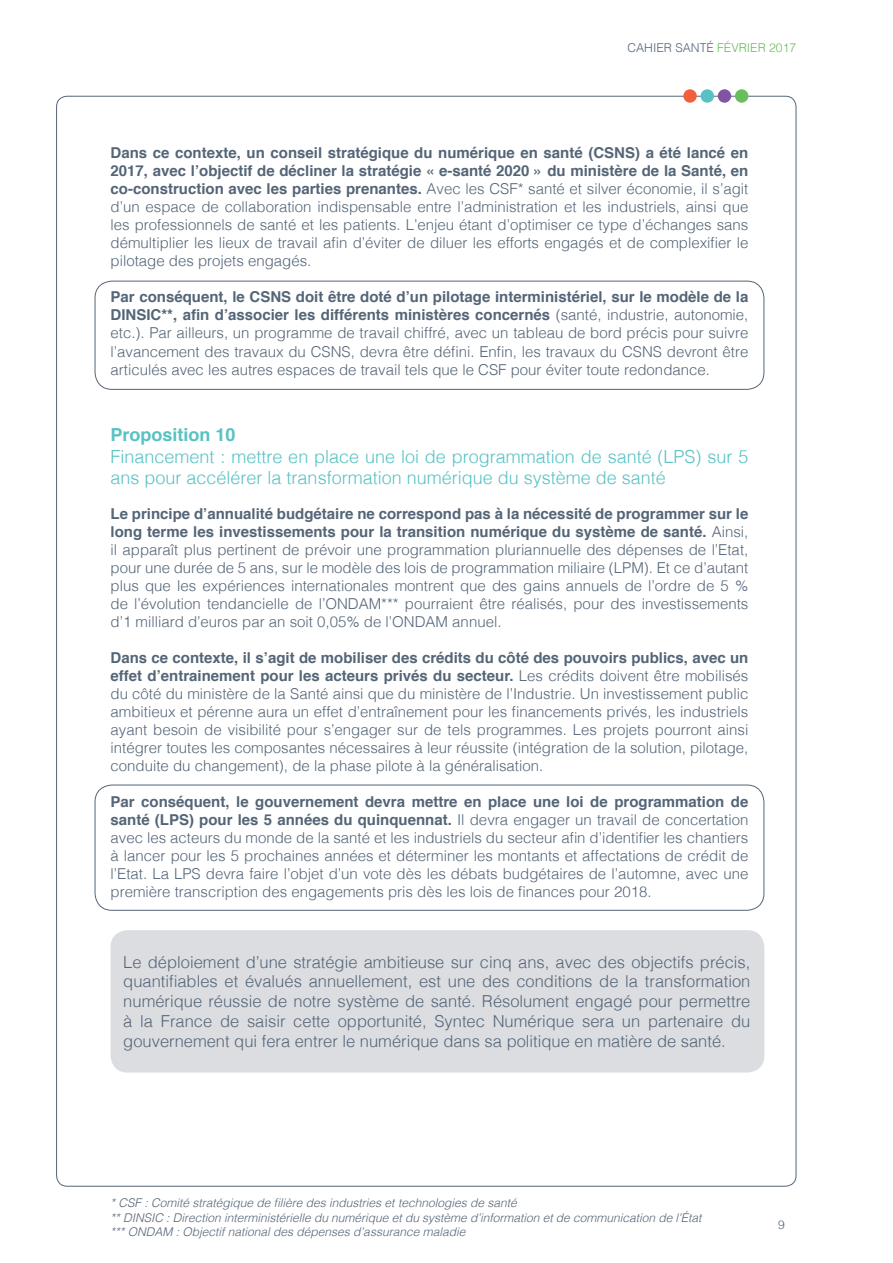
<style>
.page{position:relative;width:893px;height:1263px;background:#fff}
.page>*{position:absolute;margin:0;border:0;box-sizing:border-box;transform-origin:0 0}
.t1{font:300 18px/21.6px "Helvetica";color:#58c2c3}
.t2{font:700 18px "Helvetica";color:#58c2c3}
.t3{font:300 16.5px/19.8px "Helvetica";color:#546577;text-align:justify}
.t4{font:300 15px/18px "Helvetica";color:#546577;text-align:justify}
.t5{font:300 12.15px "Helvetica";color:#546577}
.t6{font:italic 300 12px "Helvetica";color:#546577}
.t7{font:300 12px "Helvetica";color:#546577}
.s1{color:#68be5a}
.s2{font-weight:700}
</style>
<div class="page">
<div style="left:735px;top:89px;width:13px;height:14px;background:#68be5a;border-radius:50%"></div>
<div style="left:718px;top:89px;width:13px;height:14px;background:#8054a2;border-radius:50%"></div>
<div style="left:701px;top:89px;width:13px;height:14px;background:#58c2c3;border-radius:50%"></div>
<div style="left:683px;top:89px;width:14px;height:14px;background:#f1603b;border-radius:50%"></div>
<div style="left:95px;top:281px;width:669px;height:109px;border:1px solid #546577;border-radius:17px"></div>
<div style="left:95px;top:784px;width:669px;height:127px;border:1px solid #546577;border-radius:17px"></div>
<div style="left:111px;top:930px;width:653px;height:142px;background:#dcdde1;border-radius:17px"></div>
<p class="t5" style="left:627px;top:38px;width:170px">CAHIER SANTÉ <span class="s1">FÉVRIER 2017</span></p>
<p class="t4" style="left:111px;top:143px;width:639px"><span class="s2">Dans ce contexte, un conseil stratégique du numérique en santé (CSNS) a été lancé en 2017, avec l’objectif de décliner la stratégie « e-santé 2020 » du ministère de la Santé, en co-construction avec les parties prenantes.</span> Avec les CSF* santé et silver économie, il s’agit d’un espace de collaboration indispensable entre l’administration et les industriels, ainsi que les professionnels de santé et les patients. L’enjeu étant d’optimiser ce type d’échanges sans démultiplier les lieux de travail afin d’éviter de diluer les efforts engagés et de complexifier le pilotage des projets engagés.</p>
<p class="t4" style="left:111px;top:287px;width:639px"><span class="s2">Par conséquent, le CSNS doit être doté d’un pilotage interministériel, sur le modèle de la DINSIC**, afin d’associer les différents ministères concernés</span> (santé, industrie, autonomie, etc.). Par ailleurs, un programme de travail chiffré, avec un tableau de bord précis pour suivre l’avancement des travaux du CSNS, devra être défini. Enfin, les travaux du CSNS devront être articulés avec les autres espaces de travail tels que le CSF pour éviter toute redondance.</p>
<p class="t2" style="left:111px;top:420px;width:127px">Proposition 10</p>
<p class="t1" style="left:111px;top:444px;width:639px">Financement : mettre en place une loi de programmation de santé (LPS) sur 5 ans pour accélérer la transformation numérique du système de santé</p>
<p class="t4" style="left:111px;top:503px;width:639px"><span class="s2">Le principe d’annualité budgétaire ne correspond pas à la nécessité de programmer sur le long terme les investissements pour la transition numérique du système de santé.</span> Ainsi, il apparaît plus pertinent de prévoir une programmation pluriannuelle des dépenses de l’Etat, pour une durée de 5 ans, sur le modèle des lois de programmation miliaire (LPM). Et ce d’autant plus que les expériences internationales montrent que des gains annuels de l’ordre de 5 % de l’évolution tendancielle de l’ONDAM*** pourraient être réalisés, pour des investissements d’1 milliard d’euros par an soit 0,05% de l’ONDAM annuel.</p>
<p class="t4" style="left:111px;top:647px;width:639px"><span class="s2">Dans ce contexte, il s’agit de mobiliser des crédits du côté des pouvoirs publics, avec un effet d’entrainement pour les acteurs privés du secteur.</span> Les crédits doivent être mobilisés du côté du ministère de la Santé ainsi que du ministère de l’Industrie. Un investissement public ambitieux et pérenne aura un effet d’entraînement pour les financements privés, les industriels ayant besoin de visibilité pour s’engager sur de tels programmes. Les projets pourront ainsi intégrer toutes les composantes nécessaires à leur réussite (intégration de la solution, pilotage, conduite du changement), de la phase pilote à la généralisation.</p>
<p class="t4" style="left:111px;top:791px;width:639px"><span class="s2">Par conséquent, le gouvernement devra mettre en place une loi de programmation de santé (LPS) pour les 5 années du quinquennat.</span> Il devra engager un travail de concertation avec les acteurs du monde de la santé et les industriels du secteur afin d’identifier les chantiers à lancer pour les 5 prochaines années et déterminer les montants et affectations de crédit de l’Etat. La LPS devra faire l’objet d’un vote dès les débats budgétaires de l’automne, avec une première transcription des engagements pris dès les lois de finances pour 2018.</p>
<p class="t3" style="left:123px;top:951px;width:629px">Le déploiement d’une stratégie ambitieuse sur cinq ans, avec des objectifs précis, quantifiables et évalués annuellement, est une des conditions de la transformation numérique réussie de notre système de santé. Résolument engagé pour permettre à la France de saisir cette opportunité, Syntec Numérique sera un partenaire du gouvernement qui fera entrer le numérique dans sa politique en matière de santé.</p>
<p class="t6" style="left:111px;top:1192px;width:408px">* CSF : Comité stratégique de filière des industries et technologies de santé</p>
<p class="t6" style="left:111px;top:1207px;width:593px">** DINSIC : Direction interministérielle du numérique et du système d’information et de communication de l’État</p>
<p class="t6" style="left:111px;top:1221px;width:356px">*** ONDAM : Objectif national des dépenses d’assurance maladie</p>
<p class="t7" style="left:778px;top:1214px;width:8px">9</p>
</div>
